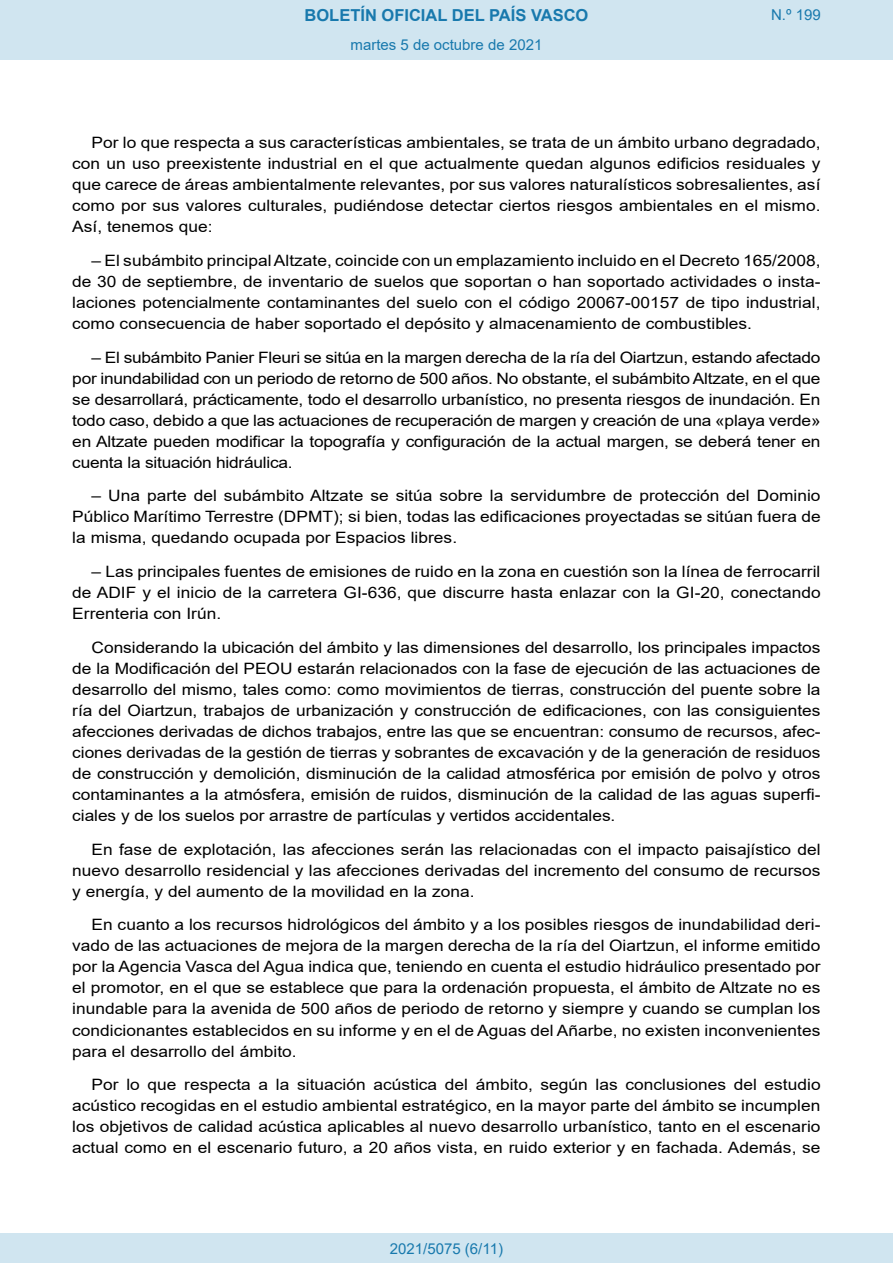
<style>
.page{position:relative;width:893px;height:1263px;background:#fff}
.page>*{position:absolute;margin:0;border:0;box-sizing:border-box;transform-origin:0 0}
.t1{font:700 16.5px "Arial";color:#1879ad}
.BOPVDetalle{font:15.6px/21px "Arial";color:#000;text-align:justify;scale:1.11 1}
.Paginacion_Centro{font:15px "Arial";color:#1879ad}
</style>
<div class="page">
<div style="left:0;top:0;width:893px;height:60px;background:#d0e5f0"></div>
<div style="left:0;top:1233px;width:893px;height:30px;background:#d0e5f0"></div>
<p class="t1" style="left:305px;top:3px;width:285px">BOLETÍN OFICIAL DEL PAÍS VASCO</p>
<p class="Paginacion_Centro" style="left:351px;top:35px;width:193px">martes 5 de octubre de 2021</p>
<p class="Paginacion_Centro" style="left:771px;top:5px;width:51px">N.º 199</p>
<p class="BOPVDetalle" style="left:72px;top:132px;width:676px;text-indent:19px">Por lo que respecta a sus características ambientales, se trata de un ámbito urbano degradado, con un uso preexistente industrial en el que actualmente quedan algunos edificios residuales y que carece de áreas ambientalmente relevantes, por sus valores naturalísticos sobresalientes, así como por sus valores culturales, pudiéndose detectar ciertos riesgos ambientales en el mismo.<br>Así, tenemos que:</p>
<p class="BOPVDetalle" style="left:72px;top:250px;width:676px;text-indent:19px">– El subámbito principal Altzate, coincide con un emplazamiento incluido en el Decreto 165/2008, de 30 de septiembre, de inventario de suelos que soportan o han soportado actividades o insta&shy;laciones potencialmente contaminantes del suelo con el código 20067-00157 de tipo industrial, como consecuencia de haber soportado el depósito y almacenamiento de combustibles.</p>
<p class="BOPVDetalle" style="left:72px;top:347px;width:676px;text-indent:19px">– El subámbito Panier Fleuri se sitúa en la margen derecha de la ría del Oiartzun, estando afectado por inundabilidad con un periodo de retorno de 500 años. No obstante, el subámbito Altzate, en el que se desarrollará, prácticamente, todo el desarrollo urbanístico, no presenta riesgos de inundación. En todo caso, debido a que las actuaciones de recuperación de margen y creación de una «playa verde» en Altzate pueden modificar la topografía y configuración de la actual margen, se deberá tener en cuenta la situación hidráulica.</p>
<p class="BOPVDetalle" style="left:72px;top:485px;width:676px;text-indent:19px">– Una parte del subámbito Altzate se sitúa sobre la servidumbre de protección del Dominio Público Marítimo Terrestre (DPMT); si bien, todas las edificaciones proyectadas se sitúan fuera de la misma, quedando ocupada por Espacios libres.</p>
<p class="BOPVDetalle" style="left:72px;top:561px;width:676px;text-indent:19px">– Las principales fuentes de emisiones de ruido en la zona en cuestión son la línea de ferrocarril de ADIF y el inicio de la carretera GI-636, que discurre hasta enlazar con la GI-20, conectando Errenteria con Irún.</p>
<p class="BOPVDetalle" style="left:72px;top:637px;width:676px;text-indent:19px">Considerando la ubicación del ámbito y las dimensiones del desarrollo, los principales impactos de la Modificación del PEOU estarán relacionados con la fase de ejecución de las actuaciones de desarrollo del mismo, tales como: como movimientos de tierras, construcción del puente sobre la ría del Oiartzun, trabajos de urbanización y construcción de edificaciones, con las consiguientes afecciones derivadas de dichos trabajos, entre las que se encuentran: consumo de recursos, afec&shy;ciones derivadas de la gestión de tierras y sobrantes de excavación y de la generación de residuos de construcción y demolición, disminución de la calidad atmosférica por emisión de polvo y otros contaminantes a la atmósfera, emisión de ruidos, disminución de la calidad de las aguas superfi&shy;ciales y de los suelos por arrastre de partículas y vertidos accidentales.</p>
<p class="BOPVDetalle" style="left:72px;top:839px;width:676px;text-indent:19px">En fase de explotación, las afecciones serán las relacionadas con el impacto paisajístico del nuevo desarrollo residencial y las afecciones derivadas del incremento del consumo de recursos y energía, y del aumento de la movilidad en la zona.</p>
<p class="BOPVDetalle" style="left:72px;top:914px;width:676px;text-indent:19px">En cuanto a los recursos hidrológicos del ámbito y a los posibles riesgos de inundabilidad deri&shy;vado de las actuaciones de mejora de la margen derecha de la ría del Oiartzun, el informe emitido por la Agencia Vasca del Agua indica que, teniendo en cuenta el estudio hidráulico presentado por el promotor, en el que se establece que para la ordenación propuesta, el ámbito de Altzate no es inundable para la avenida de 500 años de periodo de retorno y siempre y cuando se cumplan los condicionantes establecidos en su informe y en el de Aguas del Añarbe, no existen inconvenientes para el desarrollo del ámbito.</p>
<p class="BOPVDetalle" style="left:72px;top:1074px;width:676px;text-indent:19px">Por lo que respecta a la situación acústica del ámbito, según las conclusiones del estudio acústico recogidas en el estudio ambiental estratégico, en la mayor parte del ámbito se incumplen los objetivos de calidad acústica aplicables al nuevo desarrollo urbanístico, tanto en el escenario actual como en el escenario futuro, a 20 años vista, en ruido exterior y en fachada. Además, se</p>
<p class="Paginacion_Centro" style="left:390px;top:1238px;width:115px">2021/5075 (6/11)</p>
</div>
